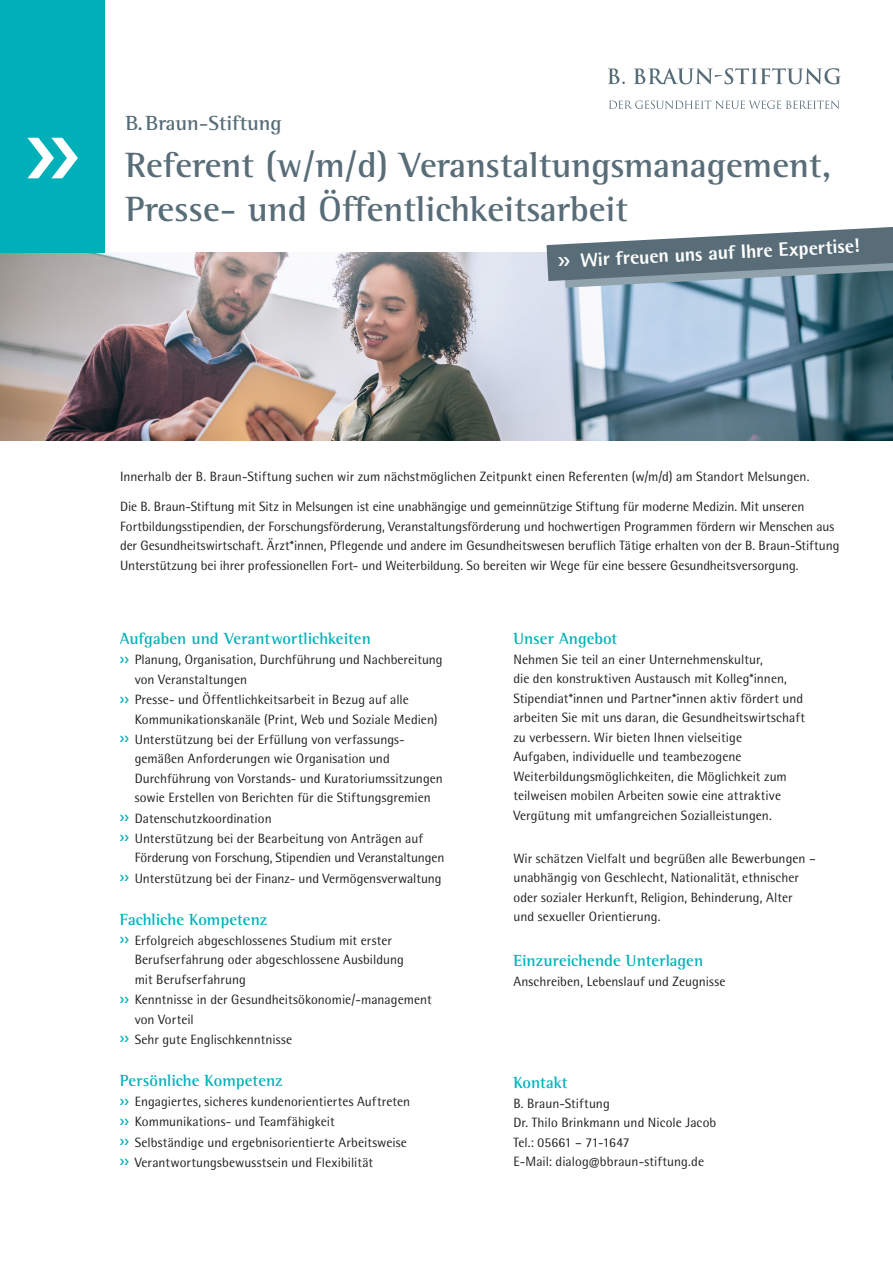
<style>
.page{position:relative;width:893px;height:1263px;background:#fff}
.page>*{position:absolute;margin:0;border:0;box-sizing:border-box;transform-origin:0 0}
.TitelA4{font:700 36px/43.2px "Rotis Semi Serif Pro";color:#586d78}
.TitelA4-2{font:700 21px "Rotis Semi Serif Pro";color:#586d78}
.t1{font:800 19.35px "Rotis Semi Sans Pro";color:#fff}
.Fließtext_9_13{font:700 16.5px "Rotis Semi Serif Pro";color:#00b2b9}
.Fließtext_9_13-2{font:13.5px/19.5px "Rotis Semi Sans Pro";color:#231f20}
</style>
<div class="page">
<img style="left:0;top:253px;width:893px;height:187px">
<svg style="left:609px;top:100px;width:230px;height:9px"></svg>
<svg style="left:608px;top:68px;width:233px;height:16px"></svg>
<div style="left:0;top:0;width:104px;height:253px;background:#00b0b9"></div>
<svg style="left:546px;top:227px;width:347px;height:61px;background:#7c8f99"></svg>
<p class="TitelA4-2" style="left:125px;top:110px;width:158px">B.Braun-Stiftung</p>
<p class="TitelA4" style="left:125px;top:144px;width:707px">Referent (w/m/d) Veranstaltungsmanagement,<br>Presse- und Öffentlichkeitsarbeit</p>
<p class="t1" style="left:580px;top:248px;width:281px;rotate:-3deg">Wir freuen uns auf Ihre Expertise!</p>
<p class="Fließtext_9_13-2" style="left:120px;top:467px;width:691px">Innerhalb der B. Braun-Stiftung suchen wir zum nächstmöglichen Zeitpunkt einen Referenten (w/m/d) am Standort Melsungen.</p>
<p class="Fließtext_9_13-2" style="left:120px;top:497px;width:721px">Die B. Braun-Stiftung mit Sitz in Melsungen ist eine unabhängige und gemeinnützige Stiftung für moderne Medizin. Mit unseren Fortbildungsstipendien, der Forschungsförderung, Veranstaltungsförderung und hochwertigen Programmen fördern wir Menschen aus der Gesundheitswirtschaft. Ärzt*innen, Pflegende und andere im Gesundheitswesen beruflich Tätige erhalten von der B. Braun-Stiftung Unterstützung bei ihrer professionellen Fort- und Weiterbildung. So bereiten wir Wege für eine bessere Gesundheitsversorgung.</p>
<p class="Fließtext_9_13" style="left:120px;top:628px;width:253px">Aufgaben und Verantwortlichkeiten</p>
<p class="Fließtext_9_13-2" style="left:135px;top:650px;width:310px">Planung, Organisation, Durchführung und Nachbereitung von Veranstaltungen</p>
<p class="Fließtext_9_13-2" style="left:135px;top:690px;width:304px">Presse- und Öffentlichkeitsarbeit in Bezug auf alle<br>Kommunikationskanäle (Print, Web und Soziale Medien)</p>
<p class="Fließtext_9_13-2" style="left:135px;top:729px;width:310px">Unterstützung bei der Erfüllung von verfassungs&shy;gemäßen Anforderungen wie Organisation und Durchführung von Vorstands- und Kuratoriumssitzungen sowie Erstellen von Berichten für die Stiftungsgremien</p>
<p class="Fließtext_9_13-2" style="left:135px;top:808px;width:138px">Datenschutzkoordination</p>
<p class="Fließtext_9_13-2" style="left:135px;top:828px;width:311px">Unterstützung bei der Bearbeitung von Anträgen auf<br>Förderung von Forschung, Stipendien und Veranstaltungen</p>
<p class="Fließtext_9_13-2" style="left:135px;top:868px;width:308px">Unterstützung bei der Finanz- und Vermögensverwaltung</p>
<p class="Fließtext_9_13" style="left:120px;top:909px;width:149px">Fachliche Kompetenz</p>
<p class="Fließtext_9_13-2" style="left:135px;top:930px;width:271px">Erfolgreich abgeschlossenes Studium mit erster<br>Berufserfahrung oder abgeschlossene Ausbildung mit Berufserfahrung</p>
<p class="Fließtext_9_13-2" style="left:135px;top:990px;width:299px">Kenntnisse in der Gesundheitsökonomie/-management von Vorteil</p>
<p class="Fließtext_9_13-2" style="left:135px;top:1029px;width:159px">Sehr gute Englischkenntnisse</p>
<p class="Fließtext_9_13" style="left:120px;top:1070px;width:164px">Persönliche Kompetenz</p>
<p class="Fließtext_9_13-2" style="left:135px;top:1092px;width:277px">Engagiertes, sicheres kundenorientiertes Auftreten</p>
<p class="Fließtext_9_13-2" style="left:135px;top:1112px;width:201px">Kommunikations- und Teamfähigkeit</p>
<p class="Fließtext_9_13-2" style="left:135px;top:1132px;width:274px">Selbständige und ergebnisorientierte Arbeitsweise</p>
<p class="Fließtext_9_13-2" style="left:135px;top:1152px;width:240px">Verantwortungsbewusstsein und Flexibilität</p>
<p class="Fließtext_9_13" style="left:513px;top:628px;width:105px">Unser Angebot</p>
<p class="Fließtext_9_13-2" style="left:513px;top:649px;width:293px">Nehmen Sie teil an einer Unternehmenskultur,<br>die den konstruktiven Austausch mit Kolleg*innen, Stipendiat*innen und Partner*innen aktiv fördert und arbeiten Sie mit uns daran, die Gesundheitswirtschaft zu verbessern. Wir bieten Ihnen vielseitige<br>Aufgaben, individuelle und teambezogene Weiterbildungsmöglichkeiten, die Möglichkeit zum teilweisen mobilen Arbeiten sowie eine attraktive Vergütung mit umfangreichen Sozialleistungen.</p>
<p class="Fließtext_9_13-2" style="left:513px;top:848px;width:304px">Wir schätzen Vielfalt und begrüßen alle Bewerbungen – unabhängig von Geschlecht, Nationalität, ethnischer oder sozialer Herkunft, Religion, Behinderung, Alter und sexueller Orientierung.</p>
<p class="Fließtext_9_13" style="left:513px;top:950px;width:191px">Einzureichende Unterlagen</p>
<p class="Fließtext_9_13-2" style="left:513px;top:971px;width:214px">Anschreiben, Lebenslauf und Zeugnisse</p>
<p class="Fließtext_9_13" style="left:513px;top:1072px;width:56px">Kontakt</p>
<p class="Fließtext_9_13-2" style="left:513px;top:1093px;width:204px">B. Braun-Stiftung<br>Dr. Thilo Brinkmann und Nicole Jacob<br>Tel.: 05661 – 71-1647<br>E-Mail: dialog@bbraun-stiftung.de</p>
</div>
